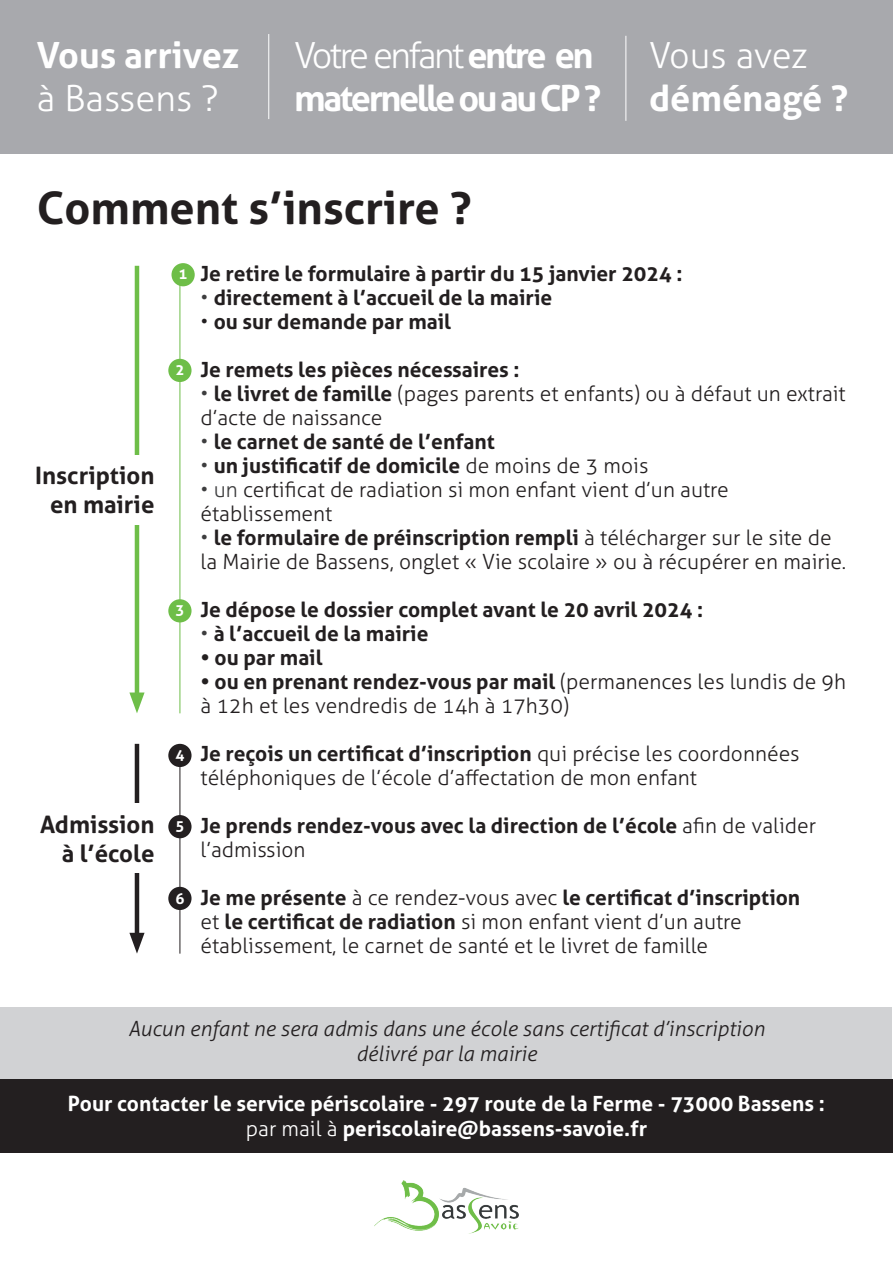
<style>
.page{position:relative;width:893px;height:1263px;background:#fff}
.page>*{position:absolute;margin:0;border:0;box-sizing:border-box;transform-origin:0 0}
.t1{font:700 45px "Aller";color:#231f20}
.t2{font:700 36px/43.2px "Aller";letter-spacing:-.07em;color:#fff}
.t3{font:700 36px "Aller";color:#fff}
.t4{font:300 36px "Aller";color:#fff}
.t5{font:700 24px/28.8px "Aller";color:#231f20;text-align:right}
.t6{font:300 21px/24px "Aller";color:#231f20}
.t7{font:700 21px/24px "Aller";color:#231f20}
.t8{font:700 21px/25.2px "Aller";color:#fff;text-align:center}
.t9{font:italic 300 21px/25.2px "Aller";color:#231f20;text-align:center}
.t10{font:700 15px "Aller";color:#fff}
.s1{font-weight:300}
.s2{font-weight:300;color:#3e3e3f}
.s3{color:#3e3e3f}
.s4{font-weight:700}
</style>
<div class="page">
<hr style="left:135px;top:744px;width:4px;height:197px;background:#231f20">
<svg style="left:129px;top:933px;width:16px;height:21px"></svg>
<hr style="left:135px;top:266px;width:4px;height:435px;background:#6ebe48">
<svg style="left:129px;top:692px;width:16px;height:21px"></svg>
<div style="left:0;top:1007px;width:891px;height:72px;background:#d1d2d4"></div>
<div style="left:0;top:1079px;width:893px;height:73px;background:#231f20"></div>
<div style="left:0;top:0;width:893px;height:153px;background:#a8a9ad"></div>
<img style="left:374px;top:1180px;width:144px;height:53px">
<hr style="left:180px;top:755px;width:1px;height:199px;background:#231f20">
<hr style="left:180px;top:275px;width:1px;height:438px;background:#6ebe48">
<div style="left:171px;top:263px;width:24px;height:23px;background:#6ebe48;border-radius:50%"></div>
<div style="left:168px;top:599px;width:24px;height:23px;background:#6ebe48;border-radius:50%"></div>
<div style="left:168px;top:744px;width:24px;height:23px;background:#231f20;border-radius:50%"></div>
<div style="left:168px;top:359px;width:24px;height:23px;background:#6ebe48;border-radius:50%"></div>
<div style="left:168px;top:815px;width:24px;height:23px;background:#231f20;border-radius:50%"></div>
<hr style="left:268px;top:34px;width:1px;height:85px;background:#fff">
<hr style="left:625px;top:36px;width:1px;height:85px;background:#fff">
<div style="left:0;top:455px;width:154px;height:69px;background:#fff"></div>
<div style="left:0;top:804px;width:154px;height:69px;background:#fff"></div>
<div style="left:168px;top:887px;width:24px;height:23px;background:#231f20;border-radius:50%"></div>
<h2 class="t3" style="left:37px;top:33px;width:204px">Vous arrivez</h2>
<h2 class="t4" style="left:37px;top:77px;width:183px">à Bassens ?</h2>
<h2 class="t2" style="left:294px;top:33px;width:308px"><span class="s1">Votre enfant</span> entre en maternelle ou au CP ?</h2>
<h2 class="t4" style="left:649px;top:33px;width:160px">Vous avez</h2>
<h2 class="t3" style="left:649px;top:76px;width:201px">déménagé ?</h2>
<h1 class="t1" style="left:37px;top:180px;width:436px">Comment s’inscrire ?</h1>
<p class="t5" style="left:35px;top:461px;width:121px">Inscription en mairie</p>
<p class="t5" style="left:40px;top:810px;width:116px">Admission à l’école</p>
<p class="t10" style="left:179px;top:264px;width:10px">1</p>
<p class="t10" style="left:176px;top:360px;width:10px">2</p>
<p class="t10" style="left:175px;top:601px;width:10px">3</p>
<p class="t10" style="left:175px;top:745px;width:10px">4</p>
<p class="t10" style="left:175px;top:816px;width:10px">5</p>
<p class="t10" style="left:175px;top:889px;width:10px">6</p>
<p class="t7" style="left:201px;top:262px;width:483px">Je retire le formulaire à partir du 15 janvier 2024 :</p>
<p class="t7" style="left:201px;top:286px;width:353px"><span class="s2">•</span> directement à l’accueil de la mairie</p>
<p class="t7" style="left:201px;top:310px;width:252px"><span class="s1">•</span> ou sur demande par mail</p>
<p class="t7" style="left:201px;top:358px;width:320px">Je remets les pièces nécessaires :</p>
<p class="t6" style="left:201px;top:382px;width:647px"><span class="s3">•</span> <span class="s4">le livret de famille</span> (pages parents et enfants) ou à défaut un extrait d’acte de naissance</p>
<p class="t7" style="left:201px;top:430px;width:296px"><span class="s2">•</span> le carnet de santé de l’enfant</p>
<p class="t7" style="left:201px;top:454px;width:449px"><span class="s2">•</span> un justificatif de domicile <span class="s1">de moins de 3 mois</span></p>
<p class="t6" style="left:201px;top:478px;width:530px"><span class="s3">• un</span> certificat de radiation si mon enfant vient d’un autre établissement</p>
<p class="t6" style="left:201px;top:526px;width:647px"><span class="s3">•</span> <span class="s4">le formulaire de préinscription rempli</span> à télécharger sur le site de la Mairie de Bassens, onglet « Vie scolaire » ou à récupérer en mairie.</p>
<p class="t7" style="left:201px;top:598px;width:504px">Je dépose le dossier complet avant le 20 avril 2024 :</p>
<p class="t7" style="left:201px;top:622px;width:229px"><span class="s2">•</span> à l’accueil de la mairie</p>
<p class="t7" style="left:201px;top:646px;width:123px">• ou par mail</p>
<p class="t6" style="left:201px;top:670px;width:647px"><span class="s4">• ou en prenant rendez-vous par mail</span> (permanences les lundis de 9h à 12h et les vendredis de 14h à 17h30)</p>
<p class="t6" style="left:201px;top:742px;width:601px"><span class="s4">Je reçois un certificat d’inscription</span> qui précise les coordonnées téléphoniques de l’école d’affectation de mon enfant</p>
<p class="t7" style="left:201px;top:814px;width:617px">Je prends rendez-vous avec la direction de l’école <span class="s1">afin de valider l’admission</span></p>
<p class="t6" style="left:201px;top:886px;width:601px"><span class="s4">Je me présente</span> à ce rendez-vous avec <span class="s4">le certificat d’inscription </span>et <span class="s4">le certificat de radiation</span> si mon enfant vient d’un autre établissement, le carnet de santé et le livret de famille</p>
<p class="t9" style="left:128px;top:1016px;width:638px">Aucun enfant ne sera admis dans une école sans certificat d’inscription délivré par la mairie</p>
<p class="t8" style="left:68px;top:1090px;width:758px">Pour contacter le service périscolaire - 297 route de la Ferme - 73000 Bassens : <span class="s1">par mail à</span> periscolaire@bassens-savoie.fr</p>
</div>
